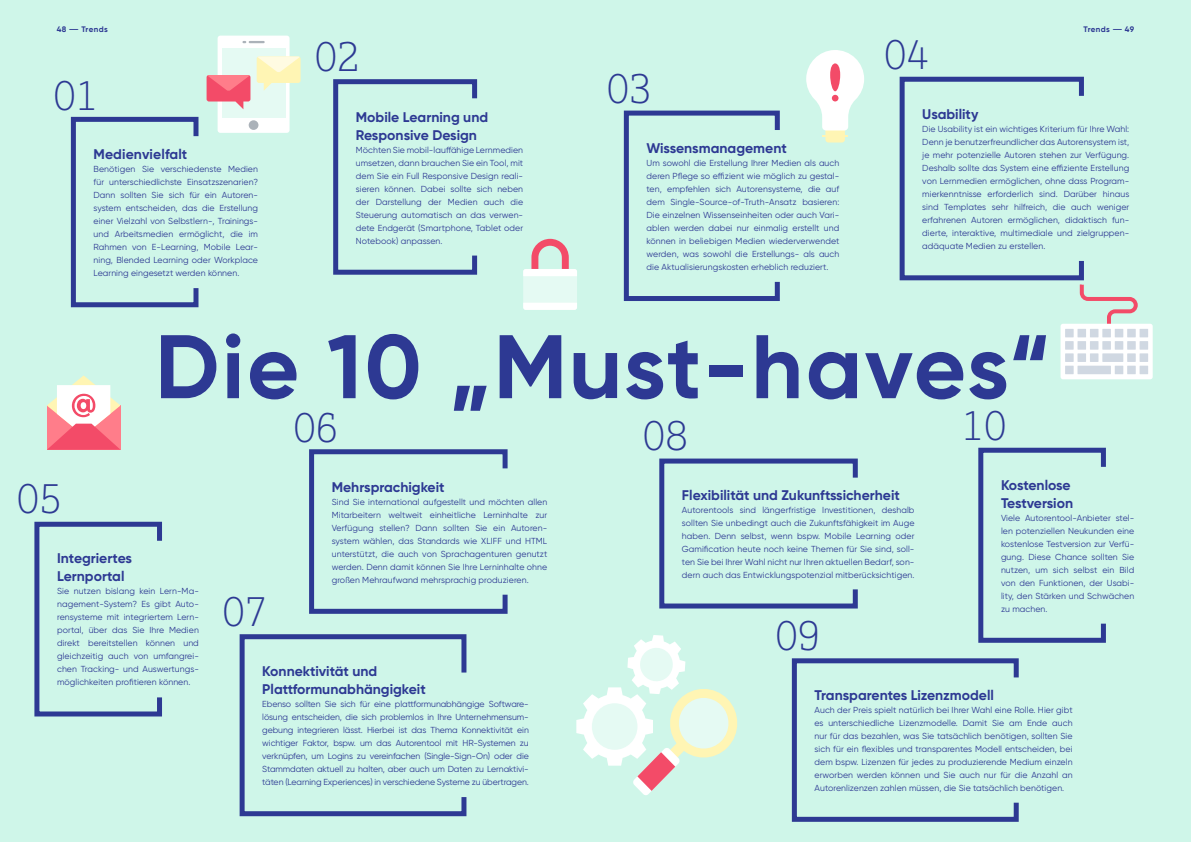
<style>
.page{position:relative;width:1191px;height:842px;background:#cff6e9}
.page>*{position:absolute;margin:0;border:0;box-sizing:border-box;transform-origin:0 0}
.t1{font:700 90px "Gilroy";letter-spacing:.03em;color:#2d3993}
.t2{font:100 40px "Justus Pro";color:#2d3993}
.t3{font:700 14px/18px "Gilroy";color:#2d3993}
.t4{font:8.8px/13px "Gilroy";letter-spacing:.01em;color:#2d3993;text-align:justify}
.t5{font:700 8px "Gilroy";letter-spacing:.045em;color:#2d3993}
.s1{font-family:"Averta Std"}
</style>
<div class="page">
<svg style="left:70px;top:116px;width:129px;height:192px"></svg>
<svg style="left:34px;top:521px;width:128px;height:196px"></svg>
<svg style="left:333px;top:79px;width:145px;height:196px"></svg>
<svg style="left:309px;top:449px;width:199px;height:165px"></svg>
<svg style="left:239px;top:634px;width:228px;height:183px"></svg>
<div style="left:523px;top:269px;width:54px;height:41px;background:#e5faf3;border-radius:3px"></div>
<svg style="left:523px;top:239px;width:54px;height:37px"></svg>
<svg style="left:523px;top:303px;width:54px;height:7px"></svg>
<div style="left:218px;top:36px;width:71px;height:97px;background:#fff;border-radius:3px"></div>
<div style="left:222px;top:48px;width:63px;height:69px;background:#e5faf3"></div>
<div style="left:249px;top:120px;width:9px;height:10px;background:#abb2b9;border-radius:50%"></div>
<svg style="left:242px;top:41px;width:23px;height:2px"></svg>
<svg style="left:257px;top:56px;width:43px;height:35px"></svg>
<svg style="left:207px;top:75px;width:43px;height:34px"></svg>
<svg style="left:47px;top:375px;width:73px;height:75px"></svg>
<svg style="left:623px;top:110px;width:157px;height:191px"></svg>
<svg style="left:791px;top:658px;width:228px;height:164px"></svg>
<svg style="left:659px;top:458px;width:199px;height:151px"></svg>
<svg style="left:978px;top:447px;width:128px;height:196px"></svg>
<svg style="left:806px;top:50px;width:58px;height:93px"></svg>
<div style="left:1060px;top:324px;width:92px;height:55px;background:#fff;border-radius:3px"></div>
<div style="left:1065px;top:329px;width:8px;height:8px;background:#d0d8e2"></div>
<div style="left:1077px;top:329px;width:9px;height:8px;background:#d0d8e2"></div>
<div style="left:1090px;top:329px;width:8px;height:8px;background:#d0d8e2"></div>
<div style="left:1102px;top:329px;width:8px;height:8px;background:#d0d8e2"></div>
<div style="left:1114px;top:329px;width:9px;height:8px;background:#d0d8e2"></div>
<div style="left:1127px;top:329px;width:8px;height:8px;background:#d0d8e2"></div>
<div style="left:1139px;top:329px;width:9px;height:8px;background:#d0d8e2"></div>
<div style="left:1065px;top:341px;width:8px;height:9px;background:#d0d8e2"></div>
<div style="left:1077px;top:341px;width:9px;height:9px;background:#d0d8e2"></div>
<div style="left:1090px;top:341px;width:8px;height:9px;background:#d0d8e2"></div>
<div style="left:1102px;top:341px;width:8px;height:9px;background:#d0d8e2"></div>
<div style="left:1114px;top:341px;width:9px;height:9px;background:#d0d8e2"></div>
<div style="left:1127px;top:341px;width:8px;height:9px;background:#d0d8e2"></div>
<div style="left:1139px;top:341px;width:9px;height:9px;background:#d0d8e2"></div>
<div style="left:1065px;top:353px;width:8px;height:9px;background:#d0d8e2"></div>
<div style="left:1077px;top:353px;width:9px;height:9px;background:#d0d8e2"></div>
<div style="left:1090px;top:353px;width:8px;height:9px;background:#d0d8e2"></div>
<div style="left:1102px;top:353px;width:21px;height:9px;background:#d0d8e2"></div>
<div style="left:1127px;top:353px;width:8px;height:9px;background:#d0d8e2"></div>
<div style="left:1139px;top:353px;width:9px;height:9px;background:#d0d8e2"></div>
<div style="left:1065px;top:366px;width:8px;height:8px;background:#d0d8e2"></div>
<div style="left:1077px;top:366px;width:33px;height:8px;background:#d0d8e2"></div>
<div style="left:1114px;top:366px;width:9px;height:8px;background:#d0d8e2"></div>
<div style="left:1127px;top:366px;width:8px;height:8px;background:#d0d8e2"></div>
<div style="left:1139px;top:366px;width:9px;height:8px;background:#d0d8e2"></div>
<svg style="left:576px;top:635px;width:161px;height:160px"></svg>
<svg style="left:899px;top:76px;width:238px;height:249px"></svg>
<svg style="left:573px;top:353px;width:44px;height:46px"></svg>
<p class="t5" style="left:57px;top:25px;width:53px">48 <span class="s1">―</span> Trends</p>
<h2 class="t2" style="left:53px;top:71px;width:46px">01</h2>
<h3 class="t3" style="left:94px;top:145px;width:95px">Medienvielfalt</h3>
<p class="t4" style="left:94px;top:162px;width:166px;text-align:left">Benötigen Sie verschiedenste Medien für unterschiedlichste Einsatzszenarien?<br>Dann sollten Sie sich für ein Autoren&shy;system entscheiden, das die Erstellung einer Vielzahl von Selbstlern- , Trainings&shy;und Arbeitsmedien ermöglicht, die im Rahmen von E- Learning, Mobile Lear&shy;ning, Blended Learning oder Workplace Learning eingesetzt werden können.</p>
<h2 class="t2" style="left:315px;top:33px;width:46px">02</h2>
<h3 class="t3" style="left:356px;top:108px;width:134px">Mobile Learning und<br>Responsive Design</h3>
<p class="t4" style="left:356px;top:143px;width:169px;text-align:left">Möchten Sie mobil- lauffähige Lernmedien umsetzen, dann brauchen Sie ein Tool, mit dem Sie ein Full Responsive Design reali&shy;sieren können. Dabei sollte sich neben der Darstellung der Medien auch die Steuerung automatisch an das verwen&shy;dete Endgerät (Smartphone, Tablet oder Notebook) anpassen.</p>
<h2 class="t2" style="left:607px;top:65px;width:46px">03</h2>
<h3 class="t3" style="left:646px;top:139px;width:142px">Wissensmanagement</h3>
<p class="t4" style="left:646px;top:156px;width:194px;text-align:left">Um sowohl die Erstellung Ihrer Medien als auch deren Pflege so effizient wie möglich zu gestal&shy;ten, empfehlen sich Autorensysteme, die auf dem Single-Source-of-Truth-Ansatz basieren:<br>Die einzelnen Wissenseinheiten oder auch Vari&shy;ablen werden dabei nur einmalig erstellt und können in beliebigen Medien wiederverwendet werden, was sowohl die Erstellungs- als auch die Aktualisierungskosten erheblich reduziert.</p>
<h2 class="t2" style="left:884px;top:31px;width:46px">04</h2>
<p class="t5" style="left:1083px;top:25px;width:52px">Trends <span class="s1">―</span> 49</p>
<h3 class="t3" style="left:922px;top:105px;width:58px">Usability</h3>
<p class="t4" style="left:922px;top:122px;width:208px;text-align:left">Die Usability ist ein wichtiges Kriterium für Ihre Wahl:<br>Denn je benutzerfreundlicher das Autorensystem ist, je mehr potenzielle Autoren stehen zur Verfügung.<br>Deshalb sollte das System eine effiziente Erstellung von Lernmedien ermöglichen, ohne dass Program&shy;mierkenntnisse erforderlich sind. Darüber hinaus sind Templates sehr hilfreich, die auch weniger erfahrenen Autoren ermöglichen, didaktisch fun&shy;dierte, interaktive, multimediale und zielgruppen&shy;adäquate Medien zu erstellen.</p>
<h1 class="t1" style="left:155px;top:310px;width:896px">Die 10 „M st-haves“</h1>
<h2 class="t2" style="left:643px;top:412px;width:46px">08</h2>
<h2 class="t2" style="left:961px;top:402px;width:46px">10</h2>
<h2 class="t2" style="left:293px;top:403px;width:46px">06</h2>
<h2 class="t2" style="left:17px;top:474px;width:46px">05</h2>
<h3 class="t3" style="left:57px;top:549px;width:76px">Integriertes<br>Lernportal</h3>
<p class="t4" style="left:57px;top:585px;width:143px">Sie nutzen bislang kein Lern- Ma&shy;nagement-System? Es gibt Auto&shy;rensysteme mit integriertem Lern&shy;portal, über das Sie Ihre Medien direkt bereitstellen können und gleichzeitig auch von umfangrei&shy;chen Tracking- und Auswertungs&shy;möglichkeiten profitieren können.</p>
<h2 class="t2" style="left:223px;top:588px;width:46px">07</h2>
<h3 class="t3" style="left:332px;top:477px;width:114px">Mehrsprachigkeit</h3>
<p class="t4" style="left:332px;top:495px;width:217px">Sind Sie international aufgestellt und möchten allen Mitarbeitern weltweit einheitliche Lerninhalte zur Verfügung stellen? Dann sollten Sie ein Autoren&shy;system wählen, das Standards wie XLIFF und HTML unterstützt, die auch von Sprachagenturen genutzt werden. Denn damit können Sie Ihre Lerninhalte ohne großen Mehraufwand mehrsprachig produzieren.</p>
<h3 class="t3" style="left:262px;top:662px;width:165px">Konnektivität und<br>Plattformunabhängigkeit</h3>
<p class="t4" style="left:262px;top:698px;width:268px">Ebenso sollten Sie sich für eine plattformunabhängige Software&shy;lösung entscheiden, die sich problemlos in Ihre Unternehmensum&shy;gebung integrieren lässt. Hierbei ist das Thema Konnektivität ein wichtiger Faktor, bspw. um das Autorentool mit HR-Systemen zu verknüpfen, um Logins zu vereinfachen (Single-Sign-On) oder die Stammdaten aktuell zu halten, aber auch um Daten zu Lernaktivi&shy;täten (Learning Experiences) in verschiedene Systeme zu übertragen.</p>
<h3 class="t3" style="left:682px;top:486px;width:219px">Flexibilität und Zukunftssicherheit</h3>
<p class="t4" style="left:682px;top:503px;width:234px">Autorentools sind längerfristige Investitionen, deshalb sollten Sie unbedingt auch die Zukunftsfähigkeit im Auge haben. Denn selbst, wenn bspw. Mobile Learning oder Gamification heute noch keine Themen für Sie sind, soll&shy;ten Sie bei Ihrer Wahl nicht nur Ihren aktuellen Bedarf, son&shy;dern auch das Entwicklungspotenzial mitberücksichtigen.</p>
<h2 class="t2" style="left:775px;top:612px;width:46px">09</h2>
<h3 class="t3" style="left:1001px;top:476px;width:74px">Kostenlose<br>Testversion</h3>
<p class="t4" style="left:1001px;top:511px;width:135px">Viele Autorentool-Anbieter stel&shy;len potenziellen Neukunden eine kostenlose Testversion zur Verfü&shy;gung. Diese Chance sollten Sie nutzen, um sich selbst ein Bild von den Funktionen, der Usabi&shy;lity, den Stärken und Schwächen zu machen.</p>
<h3 class="t3" style="left:814px;top:686px;width:181px">Transparentes Lizenzmodell</h3>
<p class="t4" style="left:814px;top:703px;width:259px">Auch der Preis spielt natürlich bei Ihrer Wahl eine Rolle. Hier gibt es unterschiedliche Lizenzmodelle. Damit Sie am Ende auch nur für das bezahlen, was Sie tatsächlich benötigen, sollten Sie sich für ein flexibles und transparentes Modell entscheiden, bei dem bspw. Lizenzen für jedes zu produzierende Medium einzeln erworben werden können und Sie auch nur für die Anzahl an Autorenlizenzen zahlen müssen, die Sie tatsächlich benötigen.</p>
</div>
